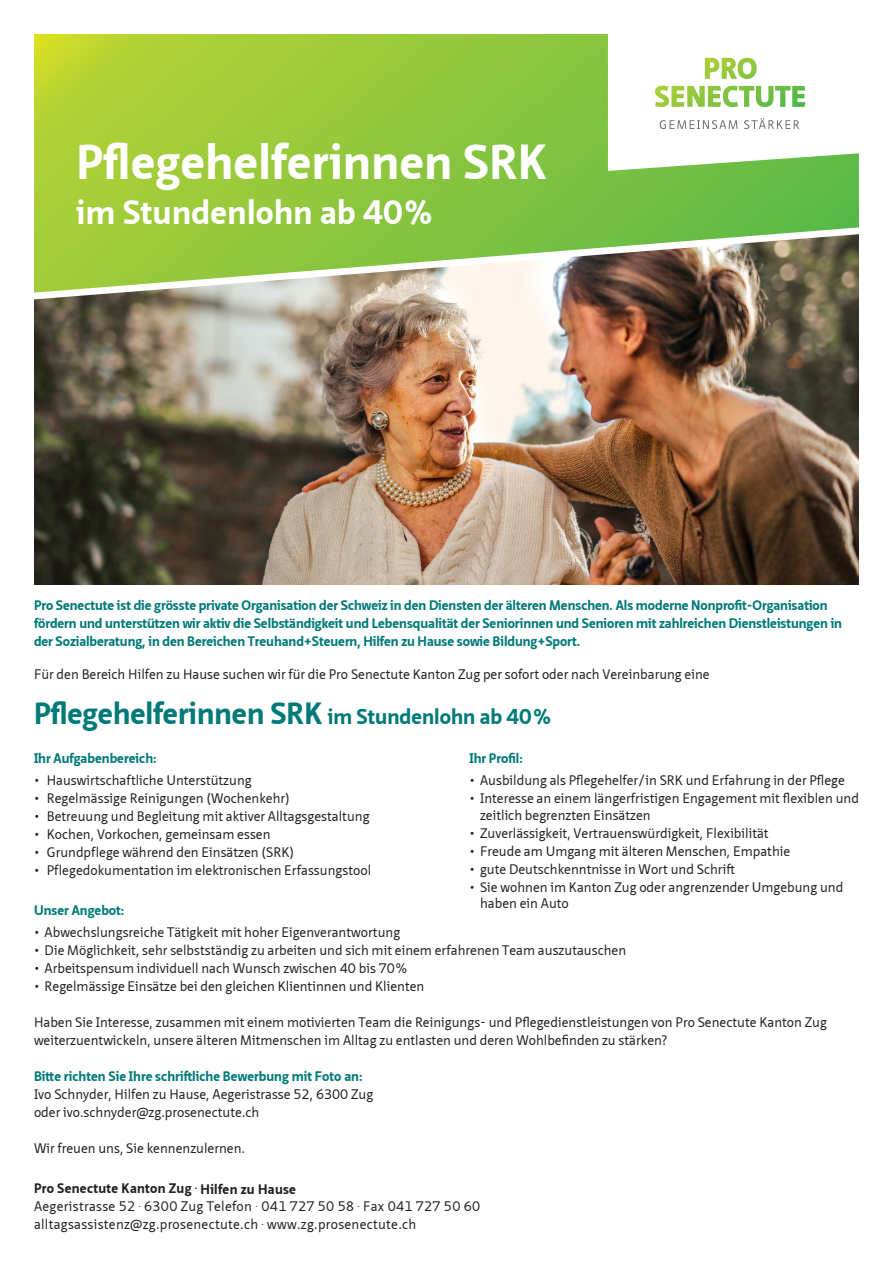
<style>
.page{position:relative;width:893px;height:1263px;background:#fff}
.page>*{position:absolute;margin:0;border:0;box-sizing:border-box;transform-origin:0 0}
.t1{font:700 48px "Neue Sans Pro";letter-spacing:.01em;color:#fff}
.t2{font:700 33px "Neue Sans Pro";letter-spacing:.01em;color:#fff}
.t3{font:700 30px "Neue Sans Pro";color:#007a78}
.t4{font:13.5px/18px "Neue Sans Pro";color:#231f20}
.t5{font:700 13.5px/18px "Neue Sans Pro";letter-spacing:-.005em;color:#007a78}
.t6{font:13.5px/18px "Neue Sans Pro";letter-spacing:.02em;color:#231f20}
.t7{font:700 13.5px "Neue Sans Pro";letter-spacing:.02em;color:#231f20}
.s1{font-size:21px}
</style>
<div class="page">
<img style="left:34px;top:300px;width:825px;height:285px">
<svg style="left:34px;top:34px;width:825px;height:193px;background:#93c83c"></svg>
<svg style="left:608px;top:34px;width:251px;height:137px"></svg>
<svg style="left:34px;top:227px;width:825px;height:73px;background:#9eb36e"></svg>
<svg style="left:660px;top:120px;width:78px;height:9px"></svg>
<svg style="left:744px;top:118px;width:55px;height:11px"></svg>
<svg style="left:655px;top:58px;width:150px;height:49px"></svg>
<h1 class="t1" style="left:77px;top:131px;width:472px">Pflegehelferinnen SRK</h1>
<h2 class="t2" style="left:77px;top:191px;width:357px">im Stundenlohn ab 40%</h2>
<p class="t5" style="left:34px;top:596px;width:810px">Pro Senectute ist die grösste private Organisation der Schweiz in den Diensten der älteren Menschen. Als moderne Nonprofit-Organisation fördern und unterstützen wir aktiv die Selbständigkeit und Lebensqualität der Seniorinnen und Senioren mit zahlreichen Dienstleistungen in der Sozialberatung, in den Bereichen Treuhand+Steuern, Hilfen zu Hause sowie Bildung+Sport.</p>
<p class="t4" style="left:34px;top:665px;width:677px">Für den Bereich Hilfen zu Hause suchen wir für die Pro Senectute Kanton Zug per sofort oder nach Vereinbarung eine</p>
<h3 class="t3" style="left:34px;top:694px;width:518px">Pflegehelferinnen SRK <span class="s1">im Stundenlohn ab 40%</span></h3>
<p class="t5" style="left:34px;top:749px;width:124px">Ihr Aufgabenbereich:</p>
<p class="t4" style="left:34px;top:771px;width:219px">• Hauswirtschaftliche Unterstützung</p>
<p class="t4" style="left:34px;top:789px;width:257px">• Regelmässige Reinigungen (Wochenkehr)</p>
<p class="t4" style="left:34px;top:807px;width:337px">• Betreuung und Begleitung mit aktiver Alltagsgestaltung</p>
<p class="t4" style="left:34px;top:825px;width:238px">• Kochen, Vorkochen, gemeinsam essen</p>
<p class="t4" style="left:34px;top:843px;width:262px">• Grundpflege während den Einsätzen (SRK)</p>
<p class="t4" style="left:34px;top:861px;width:339px">• Pflegedokumentation im elektronischen Erfassungstool</p>
<p class="t5" style="left:34px;top:901px;width:92px">Unser Angebot:</p>
<p class="t4" style="left:34px;top:923px;width:368px">• Abwechslungsreiche Tätigkeit mit hoher Eigenverantwortung</p>
<p class="t4" style="left:34px;top:941px;width:594px">• Die Möglichkeit, sehr selbstständig zu arbeiten und sich mit einem erfahrenen Team auszutauschen</p>
<p class="t4" style="left:34px;top:959px;width:374px">• Arbeitspensum individuell nach Wunsch zwischen 40 bis 70%</p>
<p class="t4" style="left:34px;top:977px;width:392px">• Regelmässige Einsätze bei den gleichen Klientinnen und Klienten</p>
<p class="t4" style="left:34px;top:1013px;width:794px">Haben Sie Interesse, zusammen mit einem motivierten Team die Reinigungs- und Pflegedienstleistungen von Pro Senectute Kanton Zug weiterzuentwickeln, unsere älteren Mitmenschen im Alltag zu entlasten und deren Wohlbefinden zu stärken?</p>
<p class="t5" style="left:34px;top:1067px;width:330px">Bitte richten Sie Ihre schriftliche Bewerbung mit Foto an:</p>
<p class="t4" style="left:34px;top:1085px;width:341px">Ivo Schnyder, Hilfen zu Hause, Aegeristrasse 52, 6300 Zug oder ivo.schnyder@zg.prosenectute.ch</p>
<p class="t4" style="left:34px;top:1139px;width:213px">Wir freuen uns, Sie kennenzulernen.</p>
<p class="t7" style="left:34px;top:1179px;width:264px">Pro Senectute Kanton Zug . Hilfen zu Hause</p>
<p class="t6" style="left:34px;top:1197px;width:448px">Aegeristrasse 52 . 6300 Zug Telefon . 041 727 50 58 . Fax 041 727 50 60 alltagsassistenz@zg.prosenectute.ch . www.zg.prosenectute.ch</p>
<p class="t5" style="left:469px;top:749px;width:55px">Ihr Profil:</p>
<p class="t4" style="left:469px;top:771px;width:377px">• Ausbildung als Pflegehelfer/in SRK und Erfahrung in der Pflege</p>
<p class="t4" style="left:480px;top:790px;width:380px;line-height:16.5px;text-indent:-11px">• Interesse an einem längerfristigen Engagement mit flexiblen und zeitlich begrenzten Einsätzen</p>
<p class="t4" style="left:469px;top:824px;width:301px">• Zuverlässigkeit, Vertrauenswürdigkeit, Flexibilität</p>
<p class="t4" style="left:469px;top:842px;width:322px">• Freude am Umgang mit älteren Menschen, Empathie</p>
<p class="t4" style="left:469px;top:860px;width:267px">• gute Deutschkenntnisse in Wort und Schrift</p>
<p class="t4" style="left:480px;top:879px;width:365px;line-height:16.5px;text-indent:-11px">• Sie wohnen im Kanton Zug oder angrenzender Umgebung und haben ein Auto</p>
</div>
